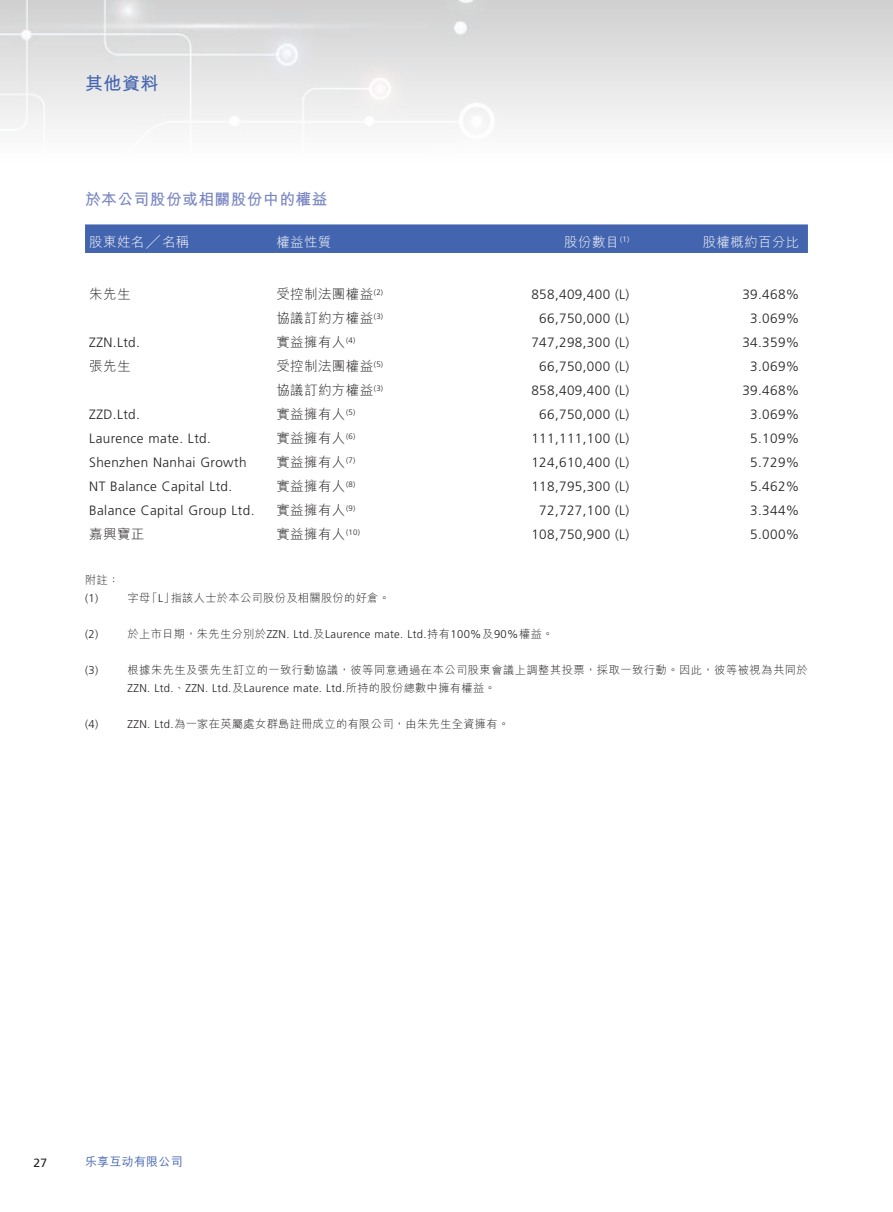
<style>
.page{position:relative;width:893px;height:1212px;background:#fff}
.page>*{position:absolute;margin:0;border:0;box-sizing:border-box;transform-origin:0 0}
.t1{font:700 18px "M Hei HK";color:#4364af}
.t2{font:700 15.75px "M Hei HK";letter-spacing:.03em;color:#7885c1}
.t3{font:300 13.5px "Frutiger LT Std";letter-spacing:.03em;color:#231f20}
.t4{font:300 13.5px "M Hei HK";letter-spacing:.03em;color:#231f20}
.t5{font:300 13.5px "M Hei HK";letter-spacing:.03em;color:#fff}
.t6{font:500 12px "M Hei HKS";letter-spacing:.02em;color:#4364af}
.t7{font:12px "Frutiger LT Std";color:#231f20}
.t8{font:300 11.25px "M Hei HK";letter-spacing:.045em;color:#231f20}
.t9{font:300 11.25px "Frutiger LT Std";letter-spacing:.03em;color:#231f20}
.t10{font:300 7.8px "Frutiger LT Std";color:#231f20}
.t11{font:300 7.8px "Frutiger LT Std";color:#fff}
.s1{font-family:"Frutiger LT Std"}
.s2{font-family:"M Hei HK"}
</style>
<div class="page">
<div style="left:85px;top:224px;width:723px;height:29px;background:#4364af"></div>
<h1 class="t1" style="left:85px;top:71px;width:75px">其他資料</h1>
<p class="t2" style="left:85px;top:188px;width:244px">於本公司股份或相關股份中的權益</p>
<p class="t5" style="left:89px;top:235px;width:102px">股東姓名╱名稱</p>
<p class="t5" style="left:276px;top:235px;width:57px">權益性質</p>
<p class="t5" style="left:564px;top:235px;width:57px">股份數目</p>
<p class="t11" style="left:620px;top:235px;width:11px">)1(</p>
<p class="t5" style="left:703px;top:235px;width:98px">股權概約百分比</p>
<p class="t4" style="left:89px;top:287px;width:43px">朱先生</p>
<p class="t4" style="left:276px;top:287px;width:98px">受控制法團權益</p>
<p class="t10" style="left:374px;top:288px;width:11px">)2(</p>
<p class="t3" style="left:531px;top:287px;width:99px">858,409,400 ( (L</p>
<p class="t3" style="left:742px;top:287px;width:59px">39.468%</p>
<p class="t4" style="left:276px;top:311px;width:98px">協議訂約方權益</p>
<p class="t10" style="left:374px;top:312px;width:11px">)3(</p>
<p class="t3" style="left:539px;top:311px;width:92px">66,750,000 ( (L</p>
<p class="t3" style="left:750px;top:311px;width:51px">3.069%</p>
<p class="t3" style="left:89px;top:335px;width:52px">ZZN.Ltd.</p>
<p class="t4" style="left:276px;top:335px;width:71px">實益擁有人</p>
<p class="t10" style="left:346px;top:336px;width:11px">)4(</p>
<p class="t3" style="left:531px;top:335px;width:99px">747,298,300 ( (L</p>
<p class="t3" style="left:742px;top:335px;width:59px">34.359%</p>
<p class="t4" style="left:89px;top:359px;width:43px">張先生</p>
<p class="t4" style="left:276px;top:359px;width:98px">受控制法團權益</p>
<p class="t10" style="left:374px;top:360px;width:11px">)5(</p>
<p class="t3" style="left:539px;top:359px;width:92px">66,750,000 ( (L</p>
<p class="t3" style="left:750px;top:359px;width:51px">3.069%</p>
<p class="t4" style="left:276px;top:383px;width:98px">協議訂約方權益</p>
<p class="t10" style="left:374px;top:384px;width:11px">)3(</p>
<p class="t3" style="left:531px;top:383px;width:99px">858,409,400 ( (L</p>
<p class="t3" style="left:742px;top:383px;width:59px">39.468%</p>
<p class="t3" style="left:89px;top:407px;width:52px">ZZD.Ltd.</p>
<p class="t4" style="left:276px;top:407px;width:71px">實益擁有人</p>
<p class="t10" style="left:346px;top:408px;width:11px">)5(</p>
<p class="t3" style="left:539px;top:407px;width:92px">66,750,000 ( (L</p>
<p class="t3" style="left:750px;top:407px;width:51px">3.069%</p>
<p class="t3" style="left:89px;top:431px;width:123px">Laurence mate. Ltd.</p>
<p class="t4" style="left:276px;top:431px;width:71px">實益擁有人</p>
<p class="t10" style="left:346px;top:432px;width:11px">)6(</p>
<p class="t3" style="left:531px;top:431px;width:99px">111,111,100 ( (L</p>
<p class="t3" style="left:750px;top:431px;width:51px">5.109%</p>
<p class="t3" style="left:89px;top:455px;width:159px">Shenzhen Nanhai Growth</p>
<p class="t4" style="left:276px;top:455px;width:71px">實益擁有人</p>
<p class="t10" style="left:346px;top:456px;width:11px">)7(</p>
<p class="t3" style="left:531px;top:455px;width:99px">124,610,400 ( (L</p>
<p class="t3" style="left:750px;top:455px;width:51px">5.729%</p>
<p class="t3" style="left:89px;top:479px;width:144px">NT Balance Capital Ltd.</p>
<p class="t4" style="left:276px;top:479px;width:71px">實益擁有人</p>
<p class="t10" style="left:346px;top:480px;width:11px">)8(</p>
<p class="t3" style="left:531px;top:479px;width:99px">118,795,300 ( (L</p>
<p class="t3" style="left:750px;top:479px;width:51px">5.462%</p>
<p class="t3" style="left:89px;top:503px;width:167px">Balance Capital Group Ltd.</p>
<p class="t4" style="left:276px;top:503px;width:71px">實益擁有人</p>
<p class="t10" style="left:346px;top:504px;width:11px">)9(</p>
<p class="t3" style="left:539px;top:503px;width:92px">72,727,100 ( (L</p>
<p class="t3" style="left:750px;top:503px;width:51px">3.344%</p>
<p class="t4" style="left:89px;top:527px;width:57px">嘉興寶正</p>
<p class="t8" style="left:85px;top:574px;width:36px">附註：</p>
<p class="t4" style="left:276px;top:527px;width:71px">實益擁有人</p>
<p class="t10" style="left:346px;top:528px;width:15px">(10)</p>
<p class="t3" style="left:531px;top:527px;width:99px">108,750,900 ( (L</p>
<p class="t3" style="left:750px;top:527px;width:51px">5.000%</p>
<p class="t9" style="left:85px;top:591px;width:15px">1( )</p>
<p class="t8" style="left:128px;top:592px;width:24px">字母</p>
<p class="t8" style="left:171px;top:592px;width:221px">指該人士於本公司股份及相關股份的好倉。</p>
<p class="t8" style="left:146px;top:592px;width:30px">「」<span class="s1">L</span></p>
<p class="t9" style="left:85px;top:627px;width:15px">2( )</p>
<p class="t9" style="left:128px;top:627px;width:427px"><span class="s2">於上市日期，朱先生分別於</span>ZZN. Ltd.<span class="s2">及</span>Laurence mate. Ltd.<span class="s2">持有</span>100%<span class="s2">及</span>90%<span class="s2">權益。</span></p>
<p class="t9" style="left:85px;top:663px;width:15px">3( )</p>
<p class="t9" style="left:85px;top:717px;width:15px">4( )</p>
<p class="t8" style="left:128px;top:664px;width:682px">根據朱先生及張先生訂立的一致行動協議，彼等同意通過在本公司股東會議上調整其投票，採取一致行動。因此，彼等被視為共同於</p>
<p class="t9" style="left:128px;top:681px;width:370px">ZZN. Ltd <span class="s2">、</span>. ZZN. Ltd.<span class="s2">及</span>Laurence mate. Ltd.<span class="s2">所持的股份總數中擁有權益。</span></p>
<p class="t8" style="left:128px;top:718px;width:383px"><span class="s1">ZZN. Ltd.</span>為一家在英屬處女群島註冊成立的有限公司，由朱先生全資擁有。</p>
<p class="t7" style="left:34px;top:1155px;width:15px">27</p>
<p class="t6" style="left:85px;top:1153px;width:99px">樂享互動有限公司</p>
</div>
